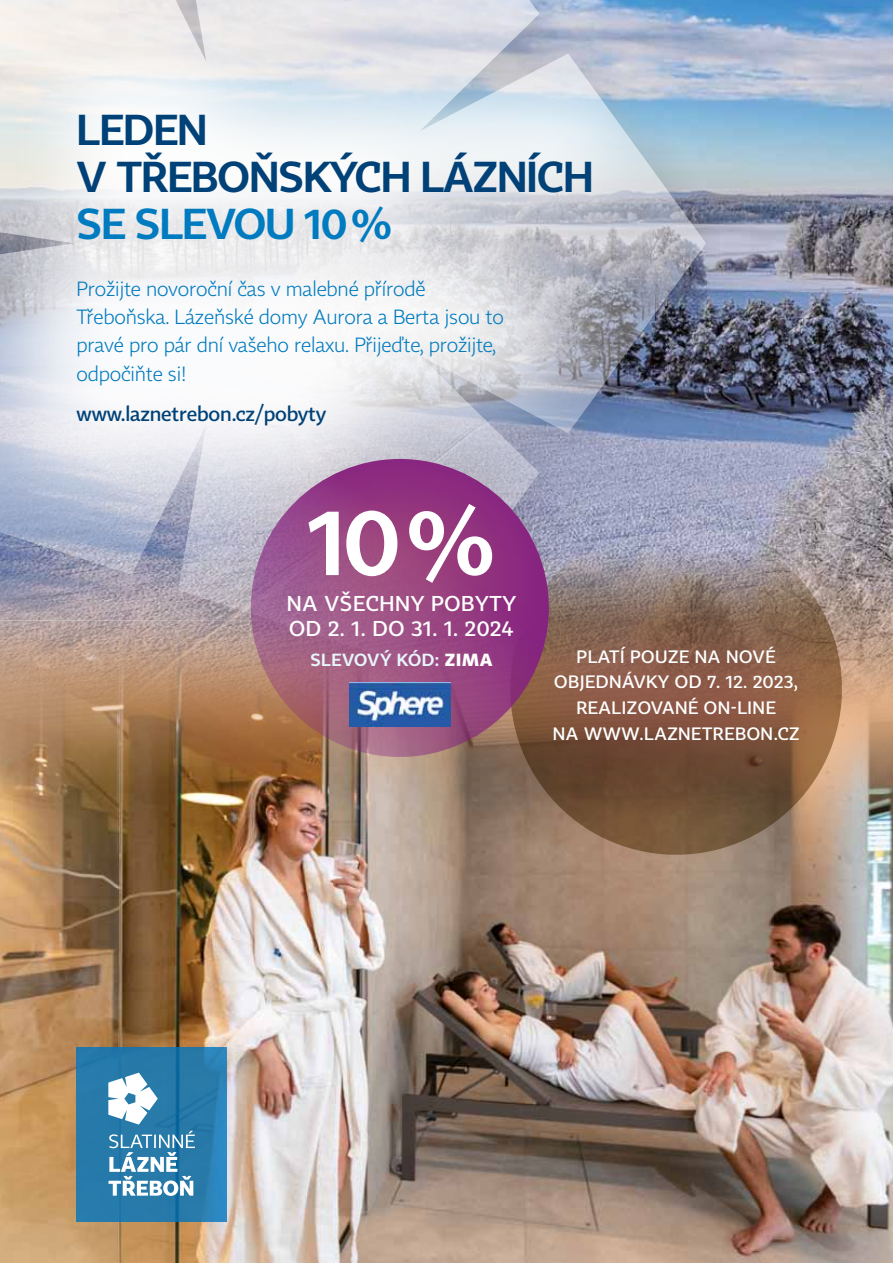
<style>
.page{position:relative;width:893px;height:1263px;background:#fff}
.page>*{position:absolute;margin:0;border:0;box-sizing:border-box;transform-origin:0 0}
.t1{font:300 92.4px "Tabac Sans";color:#fff}
.t2{font:300 42.6px/46.7px "Tabac Sans";letter-spacing:-.02em;color:#004177}
.t3{font:300 42.6px "Tabac Sans";letter-spacing:-.02em;color:#007bc0}
.t4{font:500 21.15px/25px "Tabac Sans";letter-spacing:.03em;color:#fff;text-align:right}
.t5{font:300 20.25px/28.3px "Tabac Sans";letter-spacing:-.01em;color:#007bc0}
.t6{font:500 20.25px "Tabac Sans";letter-spacing:-.01em;color:#004177}
.t7{font:500 17.7px/25.5px "Tabac Sans";letter-spacing:.03em;color:#fff;text-align:center}
.t8{font:300 17.4px "Tabac Sans";letter-spacing:.03em;color:#e8f5fc}
.s1{font-weight:700;color:#fff}
</style>
<div class="page">
<img style="left:719px;top:0;width:174px;height:620px">
<img style="left:0;top:0;width:706px;height:620px">
<div style="left:0;top:145px;width:635px;height:414px;background:#fff;opacity:.95"></div>
<img style="left:0;top:620px;width:893px;height:643px">
<svg style="left:492px;top:505px;width:368px;height:368px;background:#9c8d88"></svg>
<svg style="left:77px;top:1047px;width:150px;height:174px;background:#277bac"></svg>
<svg style="left:488px;top:577px;width:375px;height:236px;background:#896550"></svg>
<svg style="left:108px;top:1073px;width:87px;height:123px"></svg>
<svg style="left:205px;top:419px;width:389px;height:339px;background:#a37390"></svg>
<img style="left:349px;top:683px;width:101px;height:43px">
<div style="left:3px;top:11px;width:668px;height:282px;background:#fff;opacity:.95"></div>
<h2 class="t2" style="left:77px;top:107px;width:229px">LEDEN<br>V TŘEBOŇSKÝC</h2>
<h2 class="t2" style="left:381px;top:154px;width:214px">H LÁZNÍCH</h2>
<h2 class="t3" style="left:77px;top:197px;width:317px">SE SLEVOU 10%</h2>
<p class="t5" style="left:77px;top:274px;width:429px">Prožijte novoroční čas v malebné přírodě Třeboňska. Lázeňské domy Aurora a Berta jsou to pravé pro pár dní vašeho relaxu. Přijeďte, prožijte, odpočiňte si!</p>
<p class="t6" style="left:77px;top:401px;width:251px">WWW.LAZNETREBON.CZ/POBYTY</p>
<h1 class="t1" style="left:308px;top:485px;width:189px">10%</h1>
<p class="t4" style="left:289px;top:591px;width:229px">NY POBYTY<br>OD 2. 1. DO 31. 1. 2024</p>
<p class="t8" style="left:310px;top:649px;width:168px">SLEVOVÝ KÓD: <span class="s1">ZIMA</span></p>
<p class="t4" style="left:287px;top:591px;width:81px">NA VŠECH</p>
<p class="t7" style="left:553px;top:644px;width:248px">PLATÍ POUZE NA NOVÉ<br>OBJED NÁVKY OD 7. 12. 2023,<br>REALIZOVANÉ ON-LINE<br>NA WWW.LAZNETREBON.CZ</p>
</div>
